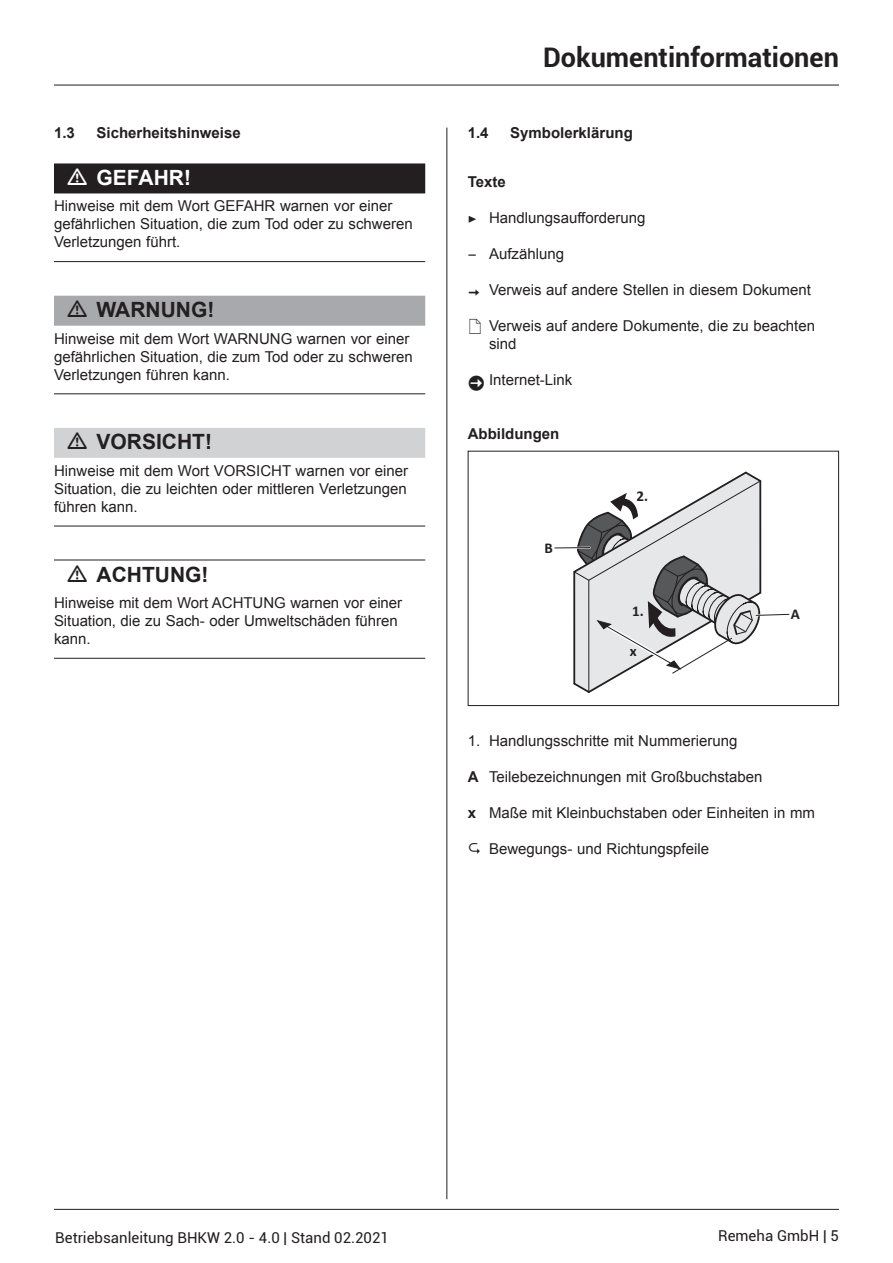
<style>
.page{position:relative;width:893px;height:1263px;background:#fff}
.page>*{position:absolute;margin:0;border:0;box-sizing:border-box;transform-origin:0 0}
.t1{font:700 27px "Roboto";color:#231f20}
.t2{font:700 21px "Arial";color:#231f20}
.t3{font:700 21px "Arial";color:#fff}
.t4{font:15px/18px "Arial";color:#231f20}
.t5{font:700 15px "Arial";color:#231f20}
.t6{font:15px "Roboto";color:#231f20}
.t7{font:700 15px "Calibri";color:#231f20}
.s1{font-family:"RMB Probe Regular"}
.s2{font-family:"RMB Probe Regular";font-size:21px}
.s3{font-weight:700}
</style>
<div class="page">
<hr style="left:446px;top:128px;width:1px;height:1071px;background:#231f20">
<hr style="left:54px;top:1209px;width:785px;height:1px;background:#231f20">
<hr style="left:54px;top:85px;width:785px;height:1px;background:#231f20">
<div style="left:54px;top:163px;width:371px;height:30px;background:#231f20"></div>
<hr style="left:54px;top:261px;width:371px;height:1px;background:#231f20">
<div style="left:54px;top:296px;width:371px;height:30px;background:#a8a9ad"></div>
<hr style="left:54px;top:393px;width:371px;height:1px;background:#231f20">
<div style="left:54px;top:428px;width:371px;height:30px;background:#d1d2d4"></div>
<hr style="left:54px;top:526px;width:371px;height:1px;background:#231f20">
<hr style="left:54px;top:560px;width:371px;height:1px;background:#231f20">
<hr style="left:54px;top:658px;width:371px;height:1px;background:#231f20">
<hr style="left:555px;top:547px;width:35px;height:1px;background:#231f20">
<svg style="left:572px;top:471px;width:218px;height:222px"></svg>
<div style="left:468px;top:451px;width:371px;height:255px;border:1px solid #231f20"></div>
<p class="t5" style="left:54px;top:123px;width:22px">1.3</p>
<p class="t5" style="left:97px;top:123px;width:146px">Sicherheitshinweise</p>
<h2 class="t3" style="left:97px;top:164px;width:96px">GEFAHR!</h2>
<p class="t4" style="left:54px;top:197px;width:360px">Hinweise mit dem Wort GEFAHR warnen vor einer gefährlichen Situation, die zum Tod oder zu schweren<br>Verletzungen führt.</p>
<h2 class="t2" style="left:97px;top:296px;width:119px">WARNUNG!</h2>
<p class="t4" style="left:54px;top:330px;width:360px">Hinweise mit dem Wort WARNUNG warnen vor einer gefährlichen Situation, die zum Tod oder zu schweren<br>Verletzungen führen kann.</p>
<h2 class="t2" style="left:97px;top:428px;width:117px">VORSICHT!</h2>
<p class="t4" style="left:54px;top:462px;width:356px;text-align:justify">Hinweise mit dem Wort VORSICHT warnen vor einer Situation, die zu leichten oder mittleren Verletzungen führen kann.</p>
<h2 class="t2" style="left:97px;top:560px;width:113px">ACHTUNG!</h2>
<p class="t4" style="left:54px;top:594px;width:350px">Hinweise mit dem Wort ACHTUNG warnen vor einer<br>Situation, die zu Sach- oder Umweltschäden führen kann.</p>
<h1 class="t1" style="left:543px;top:38px;width:297px">Dokumentinformationen</h1>
<p class="t5" style="left:468px;top:123px;width:22px">1.4</p>
<p class="t5" style="left:510px;top:123px;width:124px">Symbolerklärung</p>
<p class="t5" style="left:468px;top:172px;width:40px">Texte</p>
<p class="t4" style="left:468px;top:209px;width:179px"><span class="s1">A</span> Handlungsaufforderung</p>
<p class="t4" style="left:468px;top:245px;width:98px"><span class="s1">B</span> Aufzählung</p>
<p class="t4" style="left:468px;top:281px;width:345px"><span class="s2">D</span> Verweis auf andere Stellen in diesem Dokument</p>
<p class="t4" style="left:489px;top:317px;width:328px">Verweis auf andere Dokumente, die zu beachten sind</p>
<p class="t4" style="left:489px;top:371px;width:85px">Internet-Link</p>
<p class="t5" style="left:468px;top:424px;width:93px">Abbildungen</p>
<p class="t7" style="left:544px;top:538px;width:10px">B</p>
<p class="t7" style="left:636px;top:487px;width:13px">2.</p>
<p class="t7" style="left:632px;top:602px;width:13px">1.</p>
<p class="t7" style="left:630px;top:642px;width:8px">x</p>
<p class="t7" style="left:791px;top:604px;width:11px">A</p>
<p class="t4" style="left:468px;top:732px;width:271px">1. Handlungsschritte mit Nummerierung</p>
<p class="t4" style="left:468px;top:768px;width:296px"><span class="s3">A</span> Teilebezeichnungen mit Großbuchstaben</p>
<p class="t4" style="left:468px;top:804px;width:349px"><span class="s3">x</span> Maße mit Kleinbuchstaben oder Einheiten in mm</p>
<p class="t4" style="left:489px;top:840px;width:222px">Bewegungs- und Richtungspfeile</p>
<p class="t6" style="left:55px;top:1227px;width:335px">Betriebsanleitung BHKW 2.0 - 4.0 | Stand 02.2021</p>
<p class="t6" style="left:718px;top:1225px;width:122px">Remeha GmbH | 5</p>
</div>
